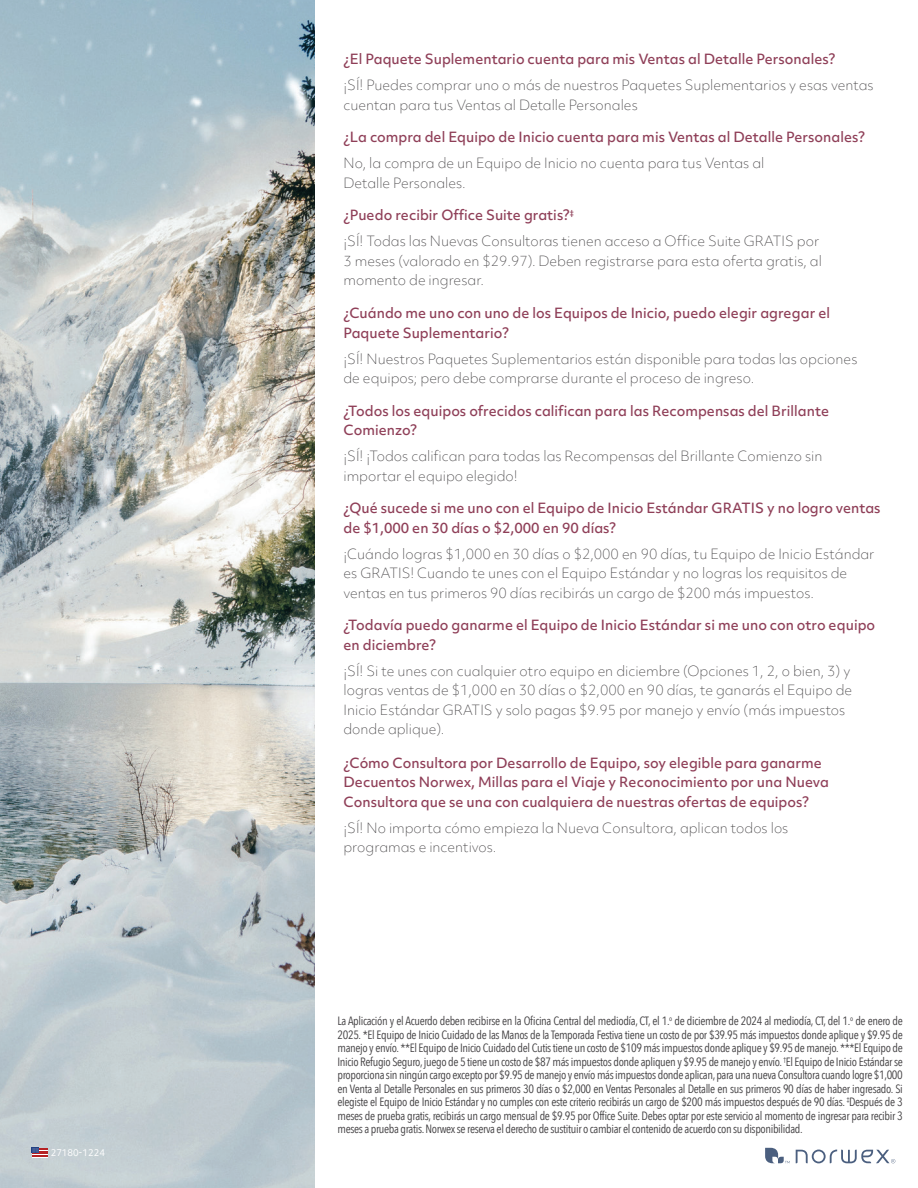
<style>
.page{position:relative;width:918px;height:1188px;background:#fff}
.page>*{position:absolute;margin:0;border:0;box-sizing:border-box;transform-origin:0 0}
.t1{font:100 13.5px/19.5px "Objektiv Mk 2";color:#413f41}
.t2{font:500 13.5px/19.5px "Objektiv Mk 2";color:#8f3f58}
.t3{font:12px/13.5px "Avenir Next Condensed";letter-spacing:-.03em;color:#413f41;text-align:justify}
.t4{font:9px "Objektiv Mk 2";color:#fff}
.s1{font-weight:500;color:#8f3f58}
</style>
<div class="page">
<svg style="left:796px;top:1150px;width:99px;height:13px"></svg>
<svg style="left:765px;top:1148px;width:25px;height:15px"></svg>
<img style="left:0;top:0;width:314px;height:1188px">
<svg style="left:32px;top:1148px;width:15px;height:10px"></svg>
<p class="t4" style="left:51px;top:1146px;width:56px">27180-1224</p>
<p class="t2" style="left:344px;top:49px;width:493px">¿El Paquete Suplementario cuenta para mis Ventas al Detalle Personales?</p>
<p class="t1" style="left:344px;top:75px;width:532px">¡SÍ! Puedes comprar uno o más de nuestros Paquetes Suplementarios y esas ventas cuentan para tus Ventas al Detalle Personales</p>
<p class="t2" style="left:344px;top:127px;width:523px">¿La compra del Equipo de Inicio cuenta para mis Ventas al Detalle Personales?</p>
<p class="t1" style="left:344px;top:153px;width:422px">No, la compra de un Equipo de Inicio no cuenta para tus Ventas al<br>Detalle Personales.</p>
<p class="t1" style="left:343px;top:202px;width:477px;line-height:26px"><span class="s1">¿Puedo recibir Office Suite gratis?</span><sup>‡<br></sup>¡SÍ! Todas las Nuevas Consultoras tienen acceso a Office Suite GRATIS por</p>
<p class="t1" style="left:343px;top:251px;width:480px">3 meses (valorado en $29.97). Deben registrarse para esta oferta gratis, al momento de ingresar.</p>
<p class="t2" style="left:343px;top:303px;width:488px">¿Cuándo me uno con uno de los Equipos de Inicio, puedo elegir agregar el<br>Paquete Suplementario?</p>
<p class="t1" style="left:343px;top:349px;width:516px">¡SÍ! Nuestros Paquetes Suplementarios están disponible para todas las opciones de equipos; pero debe comprarse durante el proceso de ingreso.</p>
<p class="t2" style="left:343px;top:401px;width:487px">¿Todos los equipos ofrecidos califican para las Recompensas del Brillante<br>Comienzo?</p>
<p class="t1" style="left:343px;top:446px;width:480px">¡SÍ! ¡Todos califican para todas las Recompensas del Brillante Comienzo sin importar el equipo elegido!</p>
<p class="t2" style="left:343px;top:498px;width:539px">¿Qué sucede si me uno con el Equipo de Inicio Estándar GRATIS y no logro ventas de $1,000 en 30 días o $2,000 en 90 días?</p>
<p class="t1" style="left:343px;top:544px;width:533px">¡Cuándo logras $1,000 en 30 días o $2,000 en 90 días, tu Equipo de Inicio Estándar es GRATIS! Cuando te unes con el Equipo Estándar y no logras los requisitos de ventas en tus primeros 90 días recibirás un cargo de $200 más impuestos.</p>
<p class="t2" style="left:343px;top:615px;width:533px">¿Todavía puedo ganarme el Equipo de Inicio Estándar si me uno con otro equipo en diciembre?</p>
<p class="t1" style="left:343px;top:661px;width:510px">¡SÍ! Si te unes con cualquier otro equipo en diciembre (Opciones 1, 2, o bien, 3) y logras ventas de $1,000 en 30 días o $2,000 en 90 días, te ganarás el Equipo de Inicio Estándar GRATIS y solo pagas $9.95 por manejo y envío (más impuestos donde aplique).</p>
<p class="t2" style="left:343px;top:753px;width:487px">¿Cómo Consultora por Desarrollo de Equipo, soy elegible para ganarme<br>Decuentos Norwex, Millas para el Viaje y Reconocimiento por una Nueva<br>Consultora que se una con cualquiera de nuestras ofertas de equipos?</p>
<p class="t1" style="left:343px;top:818px;width:446px">¡SÍ! No importa cómo empieza la Nueva Consultora, aplican todos los programas e incentivos.</p>
<p class="t3" style="left:337px;top:1014px;width:567px">La Aplicación y el Acuerdo deben recibirse en la Oficina Central del mediodía, CT, el 1.<sup>o</sup> de diciembre de 2024 al mediodía, CT, del 1.<sup>o</sup> de enero de 2025. *El Equipo de Inicio Cuidado de las Manos de la Temporada Festiva tiene un costo de por $39.95 más impuestos donde aplique y $9.95 de manejo y envío. **El Equipo de Inicio Cuidado del Cutis tiene un costo de $109 más impuestos donde aplique y $9.95 de manejo. ***El Equipo de Inicio Refugio Seguro, juego de 5 tiene un costo de $87 más impuestos donde apliquen y $9.95 de manejo y envío. <sup>†</sup>El Equipo de Inicio Estándar se proporciona sin ningún cargo excepto por $9.95 de manejo y envío más impuestos donde aplican, para una nueva Consultora cuando logre $1,000 en Venta al Detalle Personales en sus primeros 30 días o $2,000 en Ventas Personales al Detalle en sus primeros 90 días de haber ingresado. Si elegiste el Equipo de Inicio Estándar y no cumples con este criterio recibirás un cargo de $200 más impuestos después de 90 días. <sup>‡</sup>Después de 3 meses de prueba gratis, recibirás un cargo mensual de $9.95 por Office Suite. Debes optar por este servicio al momento de ingresar para recibir 3 meses a prueba gratis. Norwex se reserva el derecho de sustituir o cambiar el contenido de acuerdo con su disponibilidad.</p>
</div>
